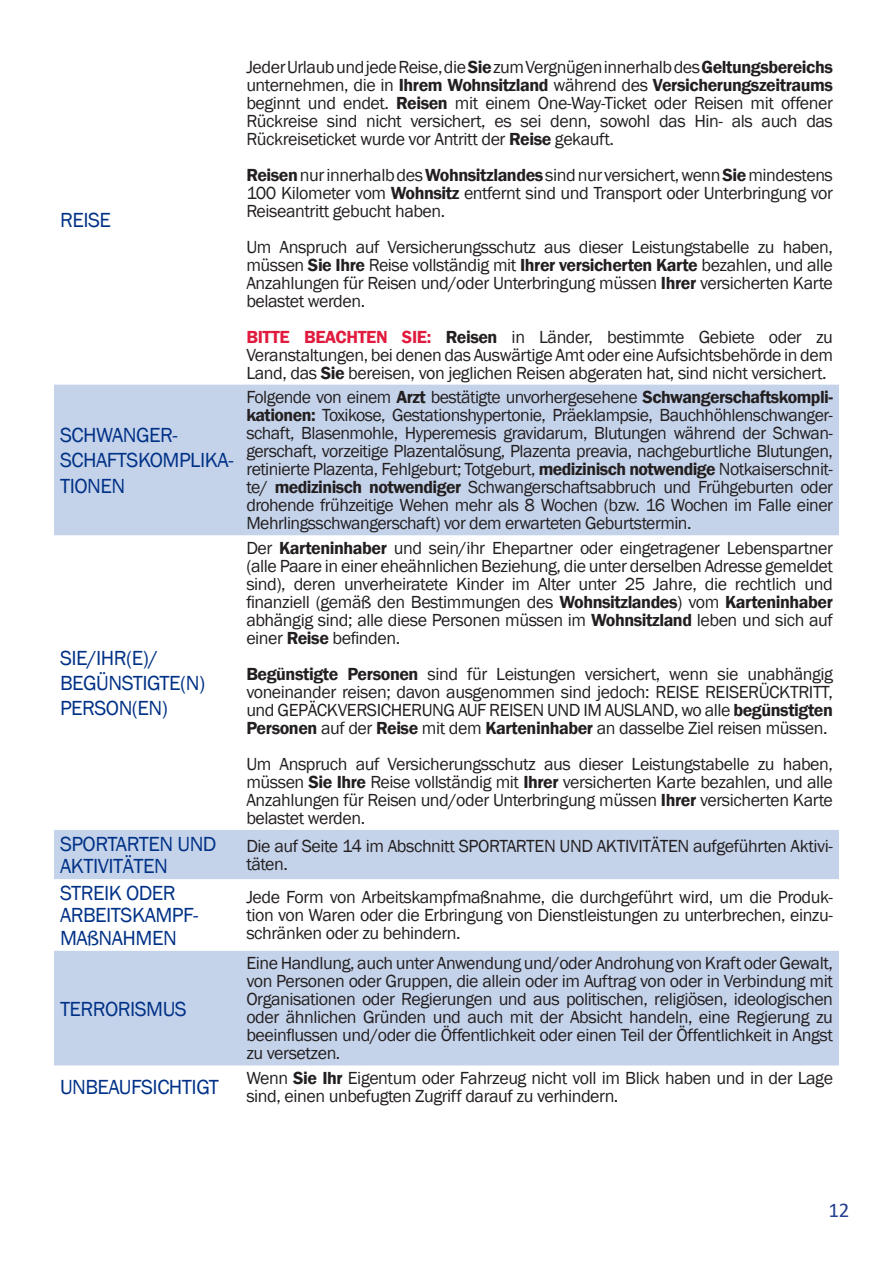
<style>
.page{position:relative;width:893px;height:1263px;background:#fff}
.page>*{position:absolute;margin:0;border:0;box-sizing:border-box;transform-origin:0 0}
.Subheading{font:21px/25.2px "Franklin Gothic";letter-spacing:-.025em;color:#003186}
.t1{font:21px "Calibri";color:#253f8e}
.Main_Text{font:18px/18px "Franklin Gothic";letter-spacing:-.025em;color:#231f20;text-align:justify}
.s1{font-weight:600}
.s2{font-weight:600;color:#e11b3d}
</style>
<div class="page">
<svg style="left:54px;top:385px;width:785px;height:680px"></svg>
<p class="Subheading" style="left:60px;top:208px;width:52px">REISE</p>
<p class="Subheading" style="left:60px;top:423px;width:175px">SCHWANGER-<br>SCHAFTSKOMPLIKA-<br>TIONEN</p>
<p class="Subheading" style="left:60px;top:646px;width:147px">SIE/IHR(E)/<br>BEGÜNSTIGTE(N)<br>PERSON(EN)</p>
<p class="Main_Text" style="left:246px;top:58px;width:588px">Jeder Urlaub und jede Reise, die <span class="s1">Sie</span> zum Vergnügen innerhalb des <span class="s1">Geltungsbereichs </span>unternehmen, die in <span class="s1">Ihrem Wohnsitzland</span> während des <span class="s1">Versicherungszeitraums </span>beginnt und endet. <span class="s1">Reisen</span> mit einem One-Way-Ticket oder Reisen mit offener Rückreise sind nicht versichert, es sei denn, sowohl das Hin- als auch das Rückreiseticket wurde vor Antritt der <span class="s1">Reise</span> gekauft.</p>
<p class="Main_Text" style="left:246px;top:166px;width:588px"><span class="s1">Reisen</span> nur innerhalb des <span class="s1">Wohnsitzlandes</span> sind nur versichert, wenn <span class="s1">Sie</span> mindestens 100 Kilometer vom <span class="s1">Wohnsitz</span> entfernt sind und Transport oder Unterbringung vor Reiseantritt gebucht haben.</p>
<p class="Main_Text" style="left:246px;top:238px;width:588px">Um Anspruch auf Versicherungsschutz aus dieser Leistungstabelle zu haben, müssen <span class="s1">Sie Ihre</span> Reise vollständig mit <span class="s1">Ihrer versicherten Karte</span> bezahlen, und alle Anzahlungen für Reisen und/oder Unterbringung müssen <span class="s1">Ihrer</span> versicherten Karte belastet werden.</p>
<p class="Main_Text" style="left:246px;top:328px;width:588px"><span class="s2">BITTE BEACHTEN SIE:</span> <span class="s1">Reisen</span> in Länder, bestimmte Gebiete oder zu Veranstaltungen, bei denen das Auswärtige Amt oder eine Aufsichtsbehörde in dem Land, das <span class="s1">Sie</span> bereisen, von jeglichen Reisen abgeraten hat, sind nicht versichert.</p>
<p class="Main_Text" style="left:246px;top:389px;width:588px">Folgende von einem <span class="s1">Arzt</span> bestätigte unvorhergesehene <span class="s1">Schwangerschaftskompli&shy;kationen:</span> Toxikose, Gestationshypertonie, Präeklampsie, Bauchhöhlenschwanger&shy;schaft, Blasenmohle, Hyperemesis gravidarum, Blutungen während der Schwan&shy;gerschaft, vorzeitige Plazentalösung, Plazenta preavia, nachgeburtliche Blutungen, retinierte Plazenta, Fehlgeburt; Totgeburt, <span class="s1">medizinisch notwendige</span> Notkaiserschnit&shy;te/ <span class="s1">medizinisch notwendiger</span> Schwangerschaftsabbruch und Frühgeburten oder drohende frühzeitige Wehen mehr als 8 Wochen (bzw. 16 Wochen im Falle einer Mehrlingsschwangerschaft) vor dem erwarteten Geburtstermin.</p>
<p class="Main_Text" style="left:246px;top:539px;width:588px">Der <span class="s1">Karteninhaber</span> und sein/ihr Ehepartner oder eingetragener Lebenspartner (alle Paare in einer eheähnlichen Beziehung, die unter derselben Adresse gemeldet sind), deren unverheiratete Kinder im Alter unter 25 Jahre, die rechtlich und finanziell (gemäß den Bestimmungen des <span class="s1">Wohnsitzlandes</span>) vom <span class="s1">Karteninhaber </span>abhängig sind; alle diese Personen müssen im <span class="s1">Wohnsitzland</span> leben und sich auf einer <span class="s1">Reise</span> befinden.</p>
<p class="Main_Text" style="left:246px;top:665px;width:588px"><span class="s1">Begünstigte Personen</span> sind für Leistungen versichert, wenn sie unabhängig voneinander reisen; davon ausgenommen sind jedoch: REISE REISERÜCKTRITT, und GEPÄCKVERSICHERUNG AUF REISEN UND IM AUSLAND, wo alle <span class="s1">begünstigten Personen</span> auf der <span class="s1">Reise</span> mit dem <span class="s1">Karteninhaber</span> an dasselbe Ziel reisen müssen.</p>
<p class="Main_Text" style="left:246px;top:755px;width:588px">Um Anspruch auf Versicherungsschutz aus dieser Leistungstabelle zu haben, müssen <span class="s1">Sie Ihre</span> Reise vollständig mit <span class="s1">Ihrer</span> versicherten Karte bezahlen, und alle Anzahlungen für Reisen und/oder Unterbringung müssen <span class="s1">Ihrer</span> versicherten Karte belastet werden.</p>
<p class="Subheading" style="left:60px;top:833px;width:158px;line-height:22.5px">SPORTARTEN UND<br>AKTIVITÄTEN</p>
<p class="Main_Text" style="left:246px;top:837px;width:588px">Die auf Seite 14 im Abschnitt SPORTARTEN UND AKTIVITÄTEN aufgeführten Aktivi&shy;täten.</p>
<p class="Subheading" style="left:60px;top:882px;width:140px;line-height:22.5px">STREIK ODER<br>ARBEITSKAMPF-<br>MAßNAHMEN</p>
<p class="Main_Text" style="left:246px;top:889px;width:588px">Jede Form von Arbeitskampfmaßnahme, die durchgeführt wird, um die Produk&shy;tion von Waren oder die Erbringung von Dienstleistungen zu unterbrechen, einzu&shy;schränken oder zu behindern.</p>
<p class="Subheading" style="left:60px;top:996px;width:128px">TERRORISMUS</p>
<p class="Main_Text" style="left:246px;top:955px;width:588px">Eine Handlung, auch unter Anwendung und/oder Androhung von Kraft oder Gewalt, von Personen oder Gruppen, die allein oder im Auftrag von oder in Verbindung mit Organisationen oder Regierungen und aus politischen, religiösen, ideologischen oder ähnlichen Gründen und auch mit der Absicht handeln, eine Regierung zu beeinflussen und/oder die Öffentlichkeit oder einen Teil der Öffentlichkeit in Angst zu versetzen.</p>
<p class="Subheading" style="left:60px;top:1075px;width:160px">UNBEAUFSICHTIGT</p>
<p class="Main_Text" style="left:246px;top:1069px;width:588px">Wenn <span class="s1">Sie Ihr</span> Eigentum oder Fahrzeug nicht voll im Blick haben und in der Lage sind, einen unbefugten Zugriff darauf zu verhindern.</p>
<p class="t1" style="left:828px;top:1195px;width:23px">12</p>
</div>
